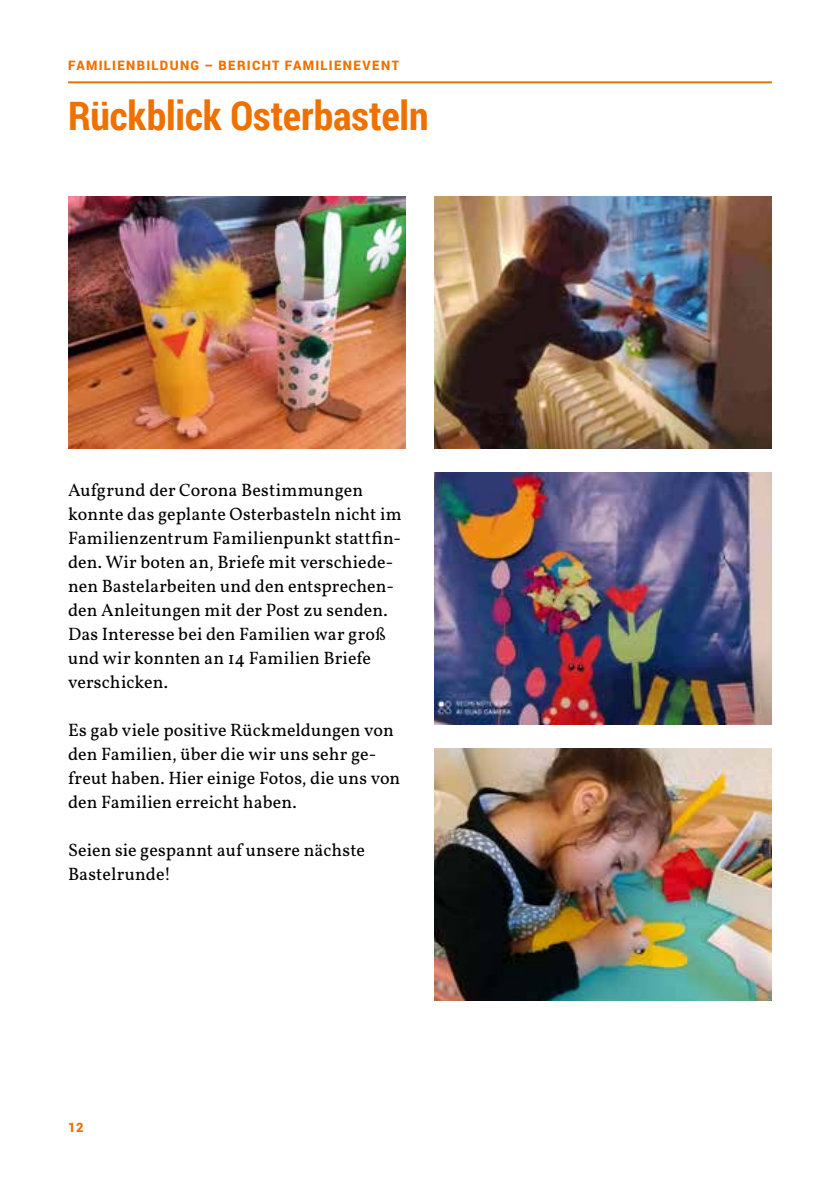
<style>
.page{position:relative;width:840px;height:1191px;background:#fff}
.page>*{position:absolute;margin:0;border:0;box-sizing:border-box;transform-origin:0 0}
.t1{font:700 40px "Roboto Condensed";color:#ee7100}
.t2{font:18px/24px "Vollkorn";letter-spacing:.005em;color:#000}
.t3{font:900 13px "Roboto";letter-spacing:.1em;color:#ee7100}
</style>
<div class="page">
<hr style="left:68px;top:81px;width:703px;height:2px;background:#ee7100">
<img style="left:68px;top:196px;width:337px;height:252px">
<img style="left:434px;top:196px;width:337px;height:252px">
<img style="left:434px;top:472px;width:337px;height:252px">
<img style="left:434px;top:748px;width:337px;height:252px">
<p class="t3" style="left:68px;top:56px;width:332px">FAMILIENBILDUNG – BERICHT FAMILIENEVENT</p>
<h1 class="t1" style="left:68px;top:88px;width:361px">Rückblick Osterbasteln</h1>
<p class="t2" style="left:68px;top:478px;width:335px">Aufgrund der Corona Bestimmungen konnte das geplante Osterbasteln nicht im Familienzentrum Familienpunkt stattfin&shy;den. Wir boten an, Briefe mit verschiede&shy;nen Bastelarbeiten und den entsprechen&shy;den Anleitungen mit der Post zu senden.<br>Das Interesse bei den Familien war groß und wir konnten an 14 Familien Briefe verschicken.</p>
<p class="t2" style="left:68px;top:718px;width:333px">Es gab viele positive Rückmeldungen von den Familien, über die wir uns sehr ge&shy;freut haben. Hier einige Fotos, die uns von den Familien erreicht haben.</p>
<p class="t2" style="left:68px;top:838px;width:298px">Seien sie gespannt auf unsere nächste<br>Bastelrunde!</p>
<p class="t3" style="left:68px;top:1118px;width:17px">12</p>
</div>
